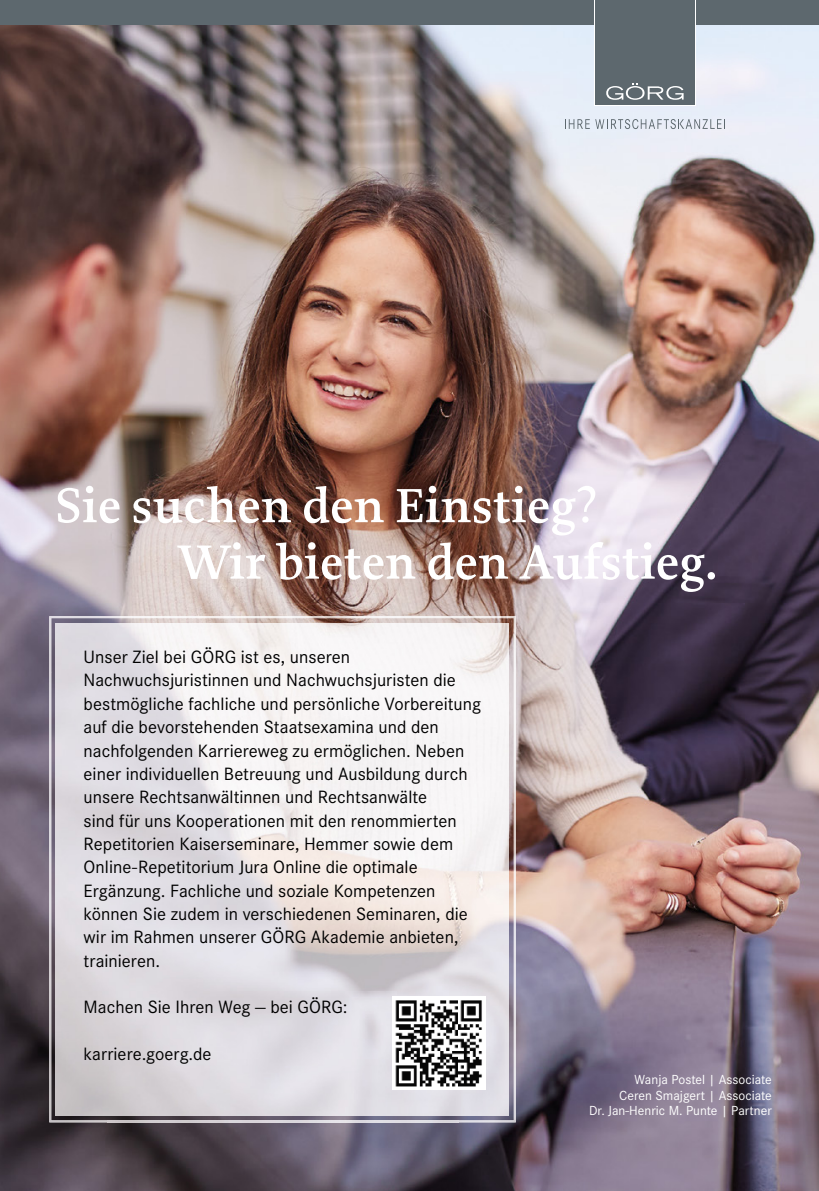
<style>
.page{position:relative;width:819px;height:1191px;background:#fff}
.page>*{position:absolute;margin:0;border:0;box-sizing:border-box;transform-origin:0 0}
.t1{font:600 50.57px/56.4px "Proforma";color:#fff}
.t2{font:18.55px/23.3px "Corporate S Pro";color:#000}
.t3{font:13.65px/15.8px "Corporate S Pro";color:#fff;text-align:right}
</style>
<div class="page">
<img style="left:0;top:25px;width:819px;height:1166px">
<div style="left:0;top:0;width:819px;height:25px;background:#5d686e"></div>
<div style="left:594px;top:0;width:101px;height:106px;background:#5d686e"></div>
<svg style="left:606px;top:83px;width:77px;height:17px"></svg>
<svg style="left:564px;top:119px;width:25px;height:10px"></svg>
<svg style="left:595px;top:119px;width:130px;height:10px"></svg>
<img style="left:49px;top:616px;width:466px;height:56px">
<img style="left:49px;top:672px;width:59px;height:450px">
<img style="left:457px;top:672px;width:58px;height:450px">
<img style="left:107px;top:1120px;width:351px;height:2px">
<img style="left:56px;top:623px;width:453px;height:492px">
<div style="left:391px;top:996px;width:94px;height:94px;background:#fff"></div>
<img style="left:395px;top:1000px;width:87px;height:87px">
<h1 class="t1" style="left:177px;top:477px;width:542px;text-indent:-121px">Sie suchen den Einstieg?<br>Wir bieten den Aufstieg.</h1>
<p class="t2" style="left:84px;top:644px;width:399px">Unser Ziel bei GÖRG ist es, unseren Nachwuchsjuristinnen und Nachwuchsjuristen die bestmögliche fachliche und persönliche Vorbereitung auf die bevorstehenden Staatsexamina und den nachfolgenden Karriereweg zu ermöglichen. Neben einer individuellen Betreuung und Ausbildung durch unsere Rechtsanwältinnen und Rechtsanwälte<br>sind für uns Kooperationen mit den renommierten Repetitorien Kaiserseminare, Hemmer sowie dem Online-Repetitorium Jura Online die optimale Ergänzung. Fachliche und soziale Kompetenzen können Sie zudem in verschiedenen Seminaren, die wir im Rahmen unserer GÖRG Akademie anbieten, trainieren.</p>
<p class="t2" style="left:84px;top:994px;width:265px">Machen Sie Ihren Weg — bei GÖRG:</p>
<p class="t2" style="left:84px;top:1041px;width:129px">karriere.goerg.de</p>
<p class="t3" style="left:589px;top:1070px;width:184px">Wanja Postel | Associate<br>Ceren Smajgert | Associate<br>Dr. Jan-Henric M. Punte | Partner</p>
</div>
